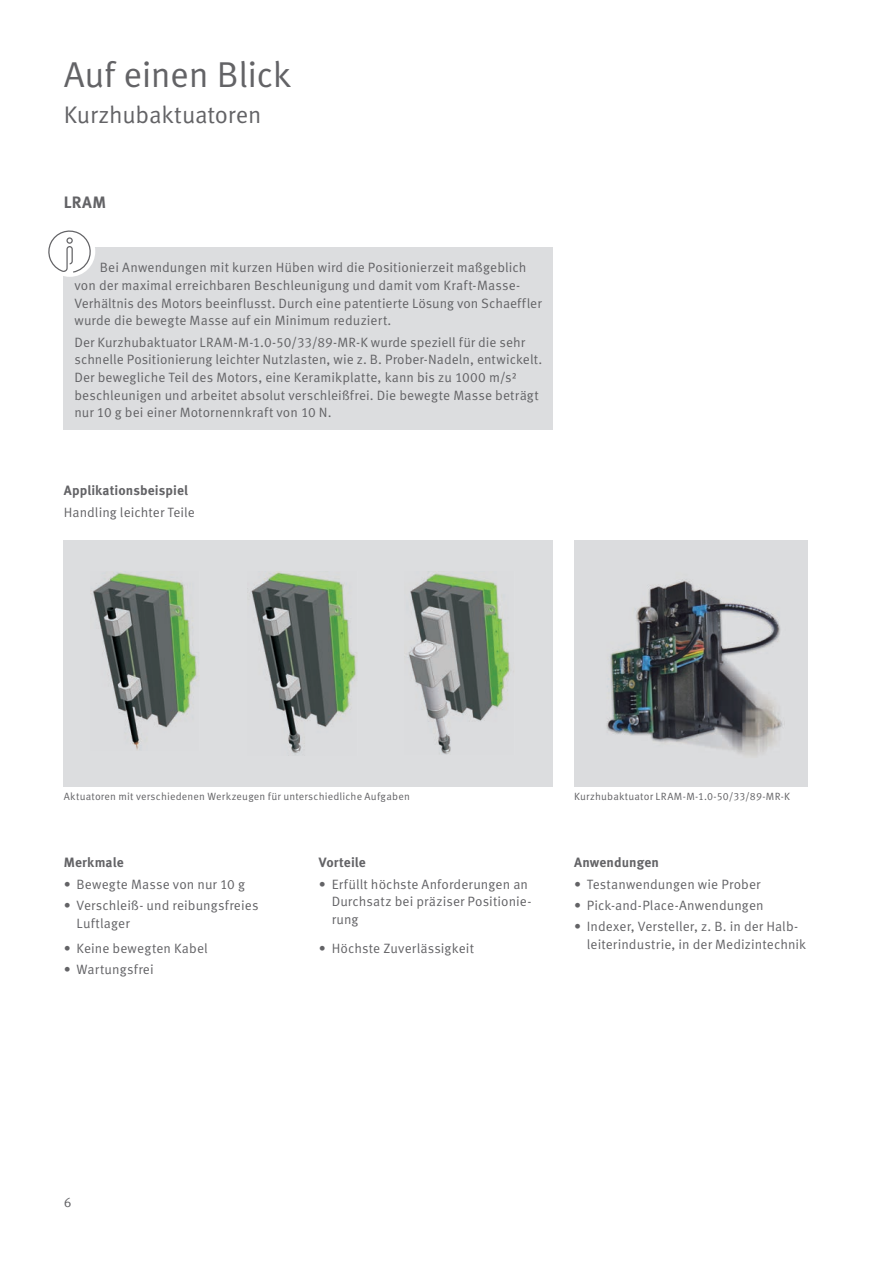
<style>
.page{position:relative;width:893px;height:1263px;background:#fff}
.page>*{position:absolute;margin:0;border:0;box-sizing:border-box;transform-origin:0 0}
.t1{font:36px "Schaeffler Meta";letter-spacing:-.015em;color:#636366}
.t2{font:24px "Schaeffler Meta";letter-spacing:-.01em;color:#636366}
.t3{font:700 16.5px "Schaeffler Meta";color:#636366}
.t4{font:13.5px/17.7px "Schaeffler Meta";letter-spacing:.005em;color:#636366}
.t5{font:700 13.5px "Schaeffler Meta";letter-spacing:.005em;color:#636366}
.t6{font:10.5px "Schaeffler Meta";letter-spacing:.02em;color:#636366}
</style>
<div class="page">
<div style="left:64px;top:540px;width:489px;height:247px;background:#dcdddf"></div>
<img style="left:408px;top:573px;width:103px;height:182px">
<img style="left:251px;top:572px;width:106px;height:183px">
<img style="left:93px;top:572px;width:104px;height:178px">
<img style="left:574px;top:540px;width:234px;height:247px">
<div style="left:64px;top:247px;width:489px;height:182px;background:#dcdddf"></div>
<div style="left:44px;top:226px;width:51px;height:51px;background:#fff;border-radius:50%"></div>
<svg style="left:48px;top:230px;width:43px;height:43px"></svg>
<h1 class="t1" style="left:64px;top:53px;width:229px">Auf einen Blick</h1>
<h2 class="t2" style="left:64px;top:100px;width:199px">Kurzhubaktuatoren</h2>
<p class="t3" style="left:64px;top:192px;width:44px">LRAM</p>
<p class="t4" style="left:74px;top:259px;width:469px;text-indent:26px">Bei Anwendungen mit kurzen Hüben wird die Positionierzeit maßgeblich von der maximal erreichbaren Beschleunigung und damit vom Kraft-Masse-Verhältnis des Motors beeinflusst. Durch eine patentierte Lösung von Schaeffler wurde die bewegte Masse auf ein Minimum reduziert.</p>
<p class="t4" style="left:74px;top:333px;width:469px">Der Kurzhubaktuator LRAM-M-1.0-50/33/89-MR-K wurde speziell für die sehr schnelle Positionierung leichter Nutzlasten, wie z. B. Prober-Nadeln, entwickelt.<br>Der bewegliche Teil des Motors, eine Keramikplatte, kann bis zu 1000 m/s² beschleunigen und arbeitet absolut verschleißfrei. Die bewegte Masse beträgt nur 10 g bei einer Motornennkraft von 10 N.</p>
<p class="t5" style="left:64px;top:482px;width:126px">Applikationsbeispiel</p>
<p class="t4" style="left:64px;top:503px;width:133px">Handling leichter Teile</p>
<p class="t6" style="left:64px;top:790px;width:348px">Aktuatoren mit verschiedenen Werkzeugen für unterschiedliche Aufgaben</p>
<p class="t6" style="left:574px;top:790px;width:217px">Kurzhubaktuator LRAM-M-1.0-50/33/89-MR-K</p>
<p class="t5" style="left:64px;top:854px;width:61px">Merkmale</p>
<p class="t4" style="left:64px;top:875px;width:183px">• Bewegte Masse von nur 10 g</p>
<p class="t4" style="left:77px;top:897px;width:183px;text-indent:-13px">• Verschleiß- und reibungsfreies<br>Luftlager</p>
<p class="t4" style="left:64px;top:939px;width:145px">• Keine bewegten Kabel</p>
<p class="t4" style="left:64px;top:960px;width:91px">• Wartungsfrei</p>
<p class="t5" style="left:319px;top:854px;width:48px">Vorteile</p>
<p class="t4" style="left:332px;top:875px;width:201px;text-indent:-13px">• Erfüllt höchste Anforderungen an<br>Durchsatz bei präziser Positionie&shy;rung</p>
<p class="t4" style="left:319px;top:939px;width:157px">• Höchste Zuverlässigkeit</p>
<p class="t5" style="left:574px;top:854px;width:87px">Anwendungen</p>
<p class="t4" style="left:574px;top:875px;width:188px">• Testanwendungen wie Prober</p>
<p class="t4" style="left:574px;top:897px;width:191px">• Pick-and-Place-Anwendungen</p>
<p class="t4" style="left:587px;top:918px;width:221px;text-indent:-13px">• Indexer, Versteller, z. B. in der Halb&shy;leiterindustrie, in der Medizintechnik</p>
<p class="t4" style="left:64px;top:1194px;width:9px">6</p>
</div>
